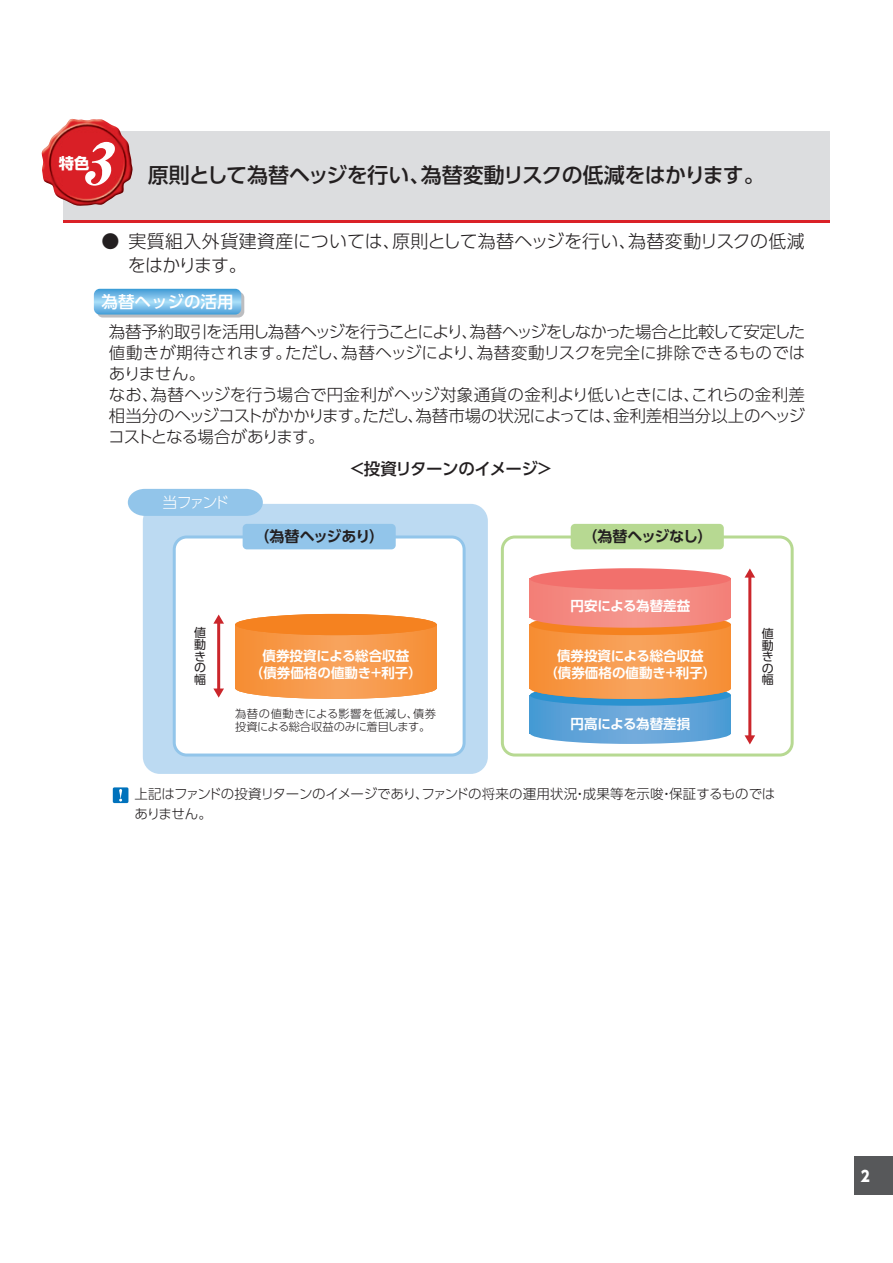
<style>
.page{position:relative;width:893px;height:1263px;background:#fff}
.page>*{position:absolute;margin:0;border:0;box-sizing:border-box;transform-origin:0 0}
.t1{font:italic 58.5px "Midashi Min Pr 5 MA31";color:#fff;scale:1.04 1}
.t2{font:500 21px "UD Shin Go Pro";letter-spacing:-.02em;color:#231f20}
.t3{font:300 18px/24px "UD Shin Go Pro";color:#231f20}
.t4{font:300 16.5px/21px "UD Shin Go Pro";letter-spacing:-.025em;color:#231f20}
.t5{font:500 16.5px "UD Shin Go Pro";letter-spacing:-.03em;color:#231f20}
.t6{font:500 16.5px "UD Shin Go Pro";color:#fff}
.t7{font:700 15.3px "UD Shin Go Pro";color:#fff}
.t8{font:700 15px "UD Shin Go Pro De";letter-spacing:-.04em;color:#231f20}
.t9{font:300 15px "UD Shin Go Pro";letter-spacing:-.15em;color:#fff}
.t10{font:800 15px "UD Shin Go Pro";color:#fff;scale:.9 1}
.t11{font:700 13.5px/16.5px "UD Shin Go Pro De";color:#fff;text-align:center}
.t12{font:300 13.5px/19.5px "UD Shin Go Pro";letter-spacing:-.015em;color:#231f20}
.t13{font:12px/11.7px "UD Shin Go Pro";color:#231f20;text-align:justify}
.t14{font:300 11.25px/12.8px "UD Shin Go Pro";color:#231f20}
</style>
<div class="page">
<div style="left:855px;top:1157px;width:38px;height:38px;background:#57585a"></div>
<div style="left:63px;top:131px;width:766px;height:92px;background:#dcdddf"></div>
<hr style="left:63px;top:220px;width:766px;height:3px;background:#da2128">
<img style="left:41px;top:119px;width:92px;height:87px">
<svg style="left:97px;top:292px;width:147px;height:25px"></svg>
<svg style="left:94px;top:289px;width:147px;height:25px;background:#77bde7"></svg>
<div style="left:143px;top:504px;width:345px;height:270px;background:#bcdaf2;border-radius:17px"></div>
<div style="left:128px;top:489px;width:135px;height:27px;background:#92c5ea"></div>
<svg style="left:501px;top:535px;width:293px;height:221px"></svg>
<div style="left:571px;top:524px;width:153px;height:25px;background:#b7d992;border-radius:4px"></div>
<svg style="left:530px;top:733px;width:201px;height:11px"></svg>
<svg style="left:530px;top:706px;width:201px;height:27px;background:#5fa3d8"></svg>
<svg style="left:530px;top:688px;width:201px;height:18px;background:#959890"></svg>
<svg style="left:530px;top:628px;width:201px;height:60px;background:#f79848"></svg>
<div style="left:530px;top:614px;width:201px;height:21px;background:#f58220;border-radius:50%"></div>
<svg style="left:530px;top:617px;width:201px;height:11px"></svg>
<div style="left:530px;top:579px;width:201px;height:38px;background:#f48c84"></div>
<svg style="left:530px;top:568px;width:201px;height:21px"></svg>
<hr style="left:748px;top:574px;width:3px;height:162px;background:#cb262b">
<svg style="left:744px;top:568px;width:11px;height:10px"></svg>
<svg style="left:744px;top:735px;width:11px;height:9px"></svg>
<svg style="left:173px;top:535px;width:293px;height:221px;background:#f8fbfd"></svg>
<div style="left:243px;top:524px;width:153px;height:25px;background:#92c5ea;border-radius:4px"></div>
<hr style="left:217px;top:621px;width:3px;height:69px;background:#cb262b">
<svg style="left:213px;top:614px;width:11px;height:10px"></svg>
<svg style="left:213px;top:688px;width:11px;height:10px"></svg>
<svg style="left:235px;top:688px;width:202px;height:11px;background:#f8ae6f"></svg>
<svg style="left:235px;top:635px;width:202px;height:53px;background:#f79848"></svg>
<svg style="left:235px;top:614px;width:202px;height:21px;background:#f68f38"></svg>
<div style="left:113px;top:787px;width:15px;height:16px;background:#0072bc;border-radius:2px"></div>
<svg style="left:119px;top:789px;width:3px;height:12px"></svg>
<h1 class="t1" style="left:80px;top:118px;width:49px">3</h1>
<p class="t7" style="left:59px;top:150px;width:32px">特色</p>
<p class="t2" style="left:148px;top:158px;width:618px">原則として為替ヘッジを行い、為替変動リスクの低減をはかります。</p>
<p class="t3" style="left:128px;top:228px;width:678px;text-indent:-26px">● 実質組入外貨建資産については、原則として為替ヘッジを行い、為替変動リスクの低減をはかります。</p>
<p class="t6" style="left:102px;top:288px;width:133px">為替ヘッジの活用</p>
<p class="t4" style="left:108px;top:321px;width:699px">為替予約取引を活用し為替ヘッジを行うことにより、為替ヘッジをしなかった場合と比較して安定した値動きが期待されます。ただし、為替ヘッジにより、為替変動リスクを完全に排除できるものではありません。<br>なお、為替ヘッジを行う場合で円金利がヘッジ対象通貨の金利より低いときには、これらの金利差相当分のヘッジコストがかかります。ただし、為替市場の状況によっては、金利差相当分以上のヘッジコストとなる場合があります。</p>
<p class="t9" style="left:163px;top:490px;width:68px">当ファンド</p>
<p class="t13" style="left:194px;top:626px;width:13px">値動きの幅</p>
<p class="t5" style="left:349px;top:455px;width:205px">＜投資リターンのイメージ＞</p>
<p class="t8" style="left:255px;top:524px;width:131px">（為替ヘッジあり）</p>
<p class="t8" style="left:582px;top:524px;width:131px">（為替ヘッジなし）</p>
<p class="t11" style="left:571px;top:598px;width:121px">円安による為替差益</p>
<p class="t11" style="left:250px;top:648px;width:173px">債券投資による総合収益<br>（債券価格の値動き＋利子）</p>
<p class="t11" style="left:544px;top:648px;width:173px">債券投資による総合収益<br>（債券価格の値動き＋利子）</p>
<p class="t14" style="left:235px;top:707px;width:202px">為替の値動きによる影響を低減し、債券投資による総合収益のみに着目します。</p>
<p class="t11" style="left:571px;top:715px;width:121px">円高による為替差損</p>
<p class="t13" style="left:762px;top:627px;width:13px">値動きの幅</p>
<p class="t12" style="left:134px;top:784px;width:642px">上記はファンドの投資リターンのイメージであり、ファンドの将来の運用状況・成果等を示唆・保証するものではありません。</p>
<p class="t10" style="left:861px;top:1163px;width:11px">2</p>
</div>
